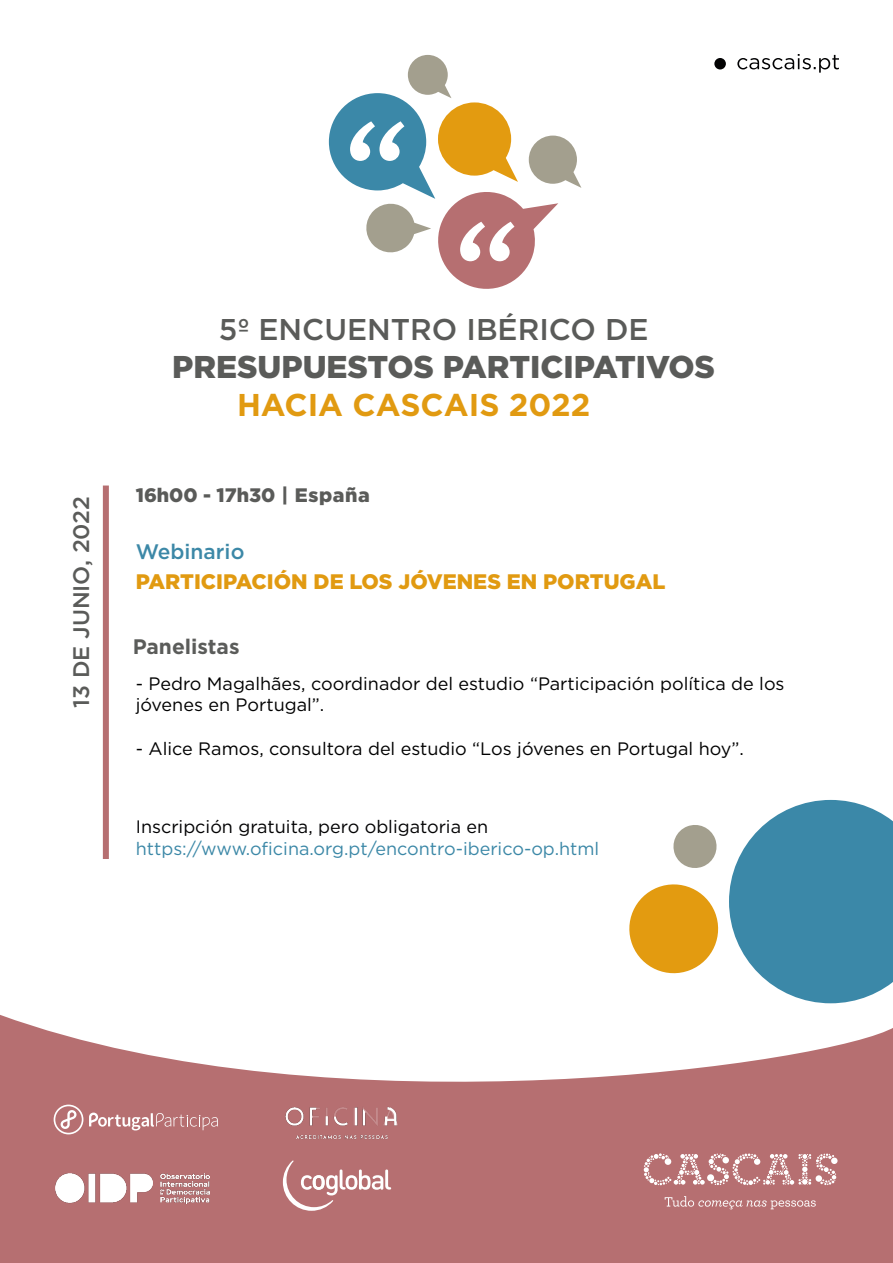
<style>
.page{position:relative;width:893px;height:1263px;background:#fff}
.page>*{position:absolute;margin:0;border:0;box-sizing:border-box;transform-origin:0 0}
.t1{font:900 31.5px "Gotham";color:#5a5b59}
.t2{font:700 31.5px "Gotham";color:#e19a11}
.t3{font:500 30px "Gotham";color:#5a5b59}
.t4{font:500 22.5px "Gotham";color:#5a5b59}
.t5{font:900 21px "Gotham";color:#e19a11}
.t6{font:700 21px "Gotham";color:#5b5c5a}
.t7{font:500 21px "Gotham";color:#3c88a7}
.t8{font:900 19.5px "Gotham";color:#5a5b59}
.t9{font:18px/21.6px "Gotham";color:#000}
.t10{font:18px "Gotham";color:#3c88a7}
.t11{font:18px "Gotham";color:#020203}
</style>
<div class="page">
<svg style="left:0;top:1015px;width:893px;height:248px;fill:#b66f71"></svg>
<svg style="left:665px;top:1196px;width:151px;height:13px;background:#c28789"></svg>
<svg style="left:644px;top:1153px;width:193px;height:32px;background:#c89395"></svg>
<svg style="left:283px;top:1160px;width:108px;height:51px;background:#c38a8b"></svg>
<img style="left:276px;top:1101px;width:129px;height:45px">
<div style="left:54px;top:1104px;width:29px;height:30px;border:2px solid #fff;border-radius:50%"></div>
<svg style="left:89px;top:1112px;width:129px;height:18px;background:#c58e8f"></svg>
<svg style="left:61px;top:1110px;width:16px;height:19px"></svg>
<img style="left:56px;top:1173px;width:153px;height:30px">
<svg style="left:737px;top:54px;width:102px;height:19px"></svg>
<div style="left:714px;top:58px;width:12px;height:11px;background:#020203;border-radius:50%"></div>
<svg style="left:329px;top:55px;width:252px;height:234px"></svg>
<div style="left:103px;top:485px;width:6px;height:374px;background:#b66f71"></div>
<svg style="left:629px;top:800px;width:264px;height:203px"></svg>
<p class="t4" style="left:67px;top:708px;width:213px;rotate:-90deg">13 DE JUNIO, 2022</p>
<h2 class="t3" style="left:219px;top:310px;width:431px">5º ENCUENTRO IBÉRICO DE</h2>
<h1 class="t1" style="left:172px;top:345px;width:544px">PRESUPUESTOS PARTICIPATIVOS</h1>
<h1 class="t2" style="left:237px;top:384px;width:355px">HACIA CASCAIS 2022</h1>
<p class="t8" style="left:136px;top:482px;width:235px">16h00 - 17h30 | España</p>
<p class="t7" style="left:136px;top:537px;width:110px">Webinario</p>
<p class="t5" style="left:136px;top:567px;width:531px">PARTICIPACIÓN DE LOS JÓVENES EN PORTUGAL</p>
<p class="t6" style="left:133px;top:633px;width:108px">Panelistas</p>
<p class="t9" style="left:136px;top:672px;width:650px">- Pedro Magalhães, coordinador del estudio “Participación política de los jóvenes en Portugal”.</p>
<p class="t9" style="left:136px;top:737px;width:610px">- Alice Ramos, consultora del estudio “Los jóvenes en Portugal hoy”.</p>
<p class="t11" style="left:136px;top:815px;width:354px">Inscripción gratuita, pero obligatoria en</p>
<p class="t10" style="left:136px;top:837px;width:465px">https://www.oficina.org.pt/encontro-iberico-op.html</p>
</div>
